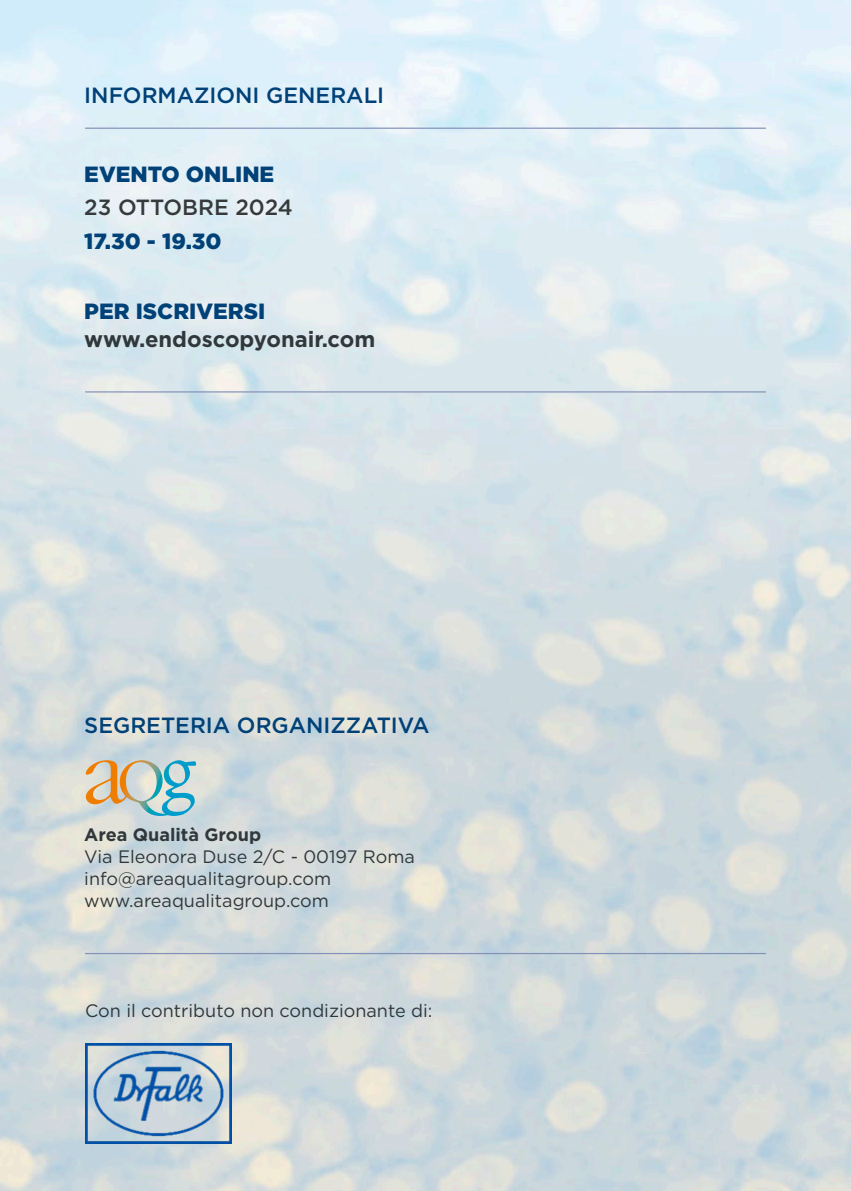
<style>
.page{position:relative;width:851px;height:1191px;background:#fff}
.page>*{position:absolute;margin:0;border:0;box-sizing:border-box;transform-origin:0 0}
.t1{font:500 22px "Gotham";color:#004178}
.t2{font:900 22px "Gotham";color:#004178}
.t3{font:700 22px "Gotham";color:#31383b}
.t4{font:500 22px "Gotham";color:#373a3b}
.t5{font:18px/22px "Gotham";color:#31383b}
.t6{font:700 18px "Gotham";color:#31383b}
</style>
<div class="page">
<img style="left:0;top:0;width:850px;height:1191px">
<svg style="left:86px;top:760px;width:110px;height:56px;background:#b9c5b9"></svg>
<hr style="left:85px;top:128px;width:680px;height:1px;background:#8491b6">
<hr style="left:85px;top:391px;width:680px;height:1px;background:#8491b6">
<img style="left:85px;top:1043px;width:146px;height:100px">
<hr style="left:85px;top:953px;width:680px;height:1px;background:#8491b6">
<p class="t1" style="left:84px;top:80px;width:301px">INFORMAZIONI GENERALI</p>
<p class="t2" style="left:84px;top:159px;width:191px">EVENTO ONLINE</p>
<p class="t4" style="left:84px;top:193px;width:210px">23 OTTOBRE 2024</p>
<p class="t2" style="left:84px;top:226px;width:139px">17.30 - 19.30</p>
<p class="t2" style="left:84px;top:296px;width:182px">PER ISCRIVERSI</p>
<p class="t3" style="left:84px;top:324px;width:292px">www.endoscopyonair.com</p>
<p class="t1" style="left:84px;top:710px;width:347px">SEGRETERIA ORGANIZZATIVA</p>
<p class="t6" style="left:84px;top:823px;width:178px">Area Qualità Group</p>
<p class="t5" style="left:84px;top:845px;width:332px">Via Eleonora Duse 2/C - 00197 Roma info@areaqualitagroup.com www.areaqualitagroup.com</p>
<p class="t5" style="left:85px;top:999px;width:349px">Con il contributo non condizionante di:</p>
</div>
